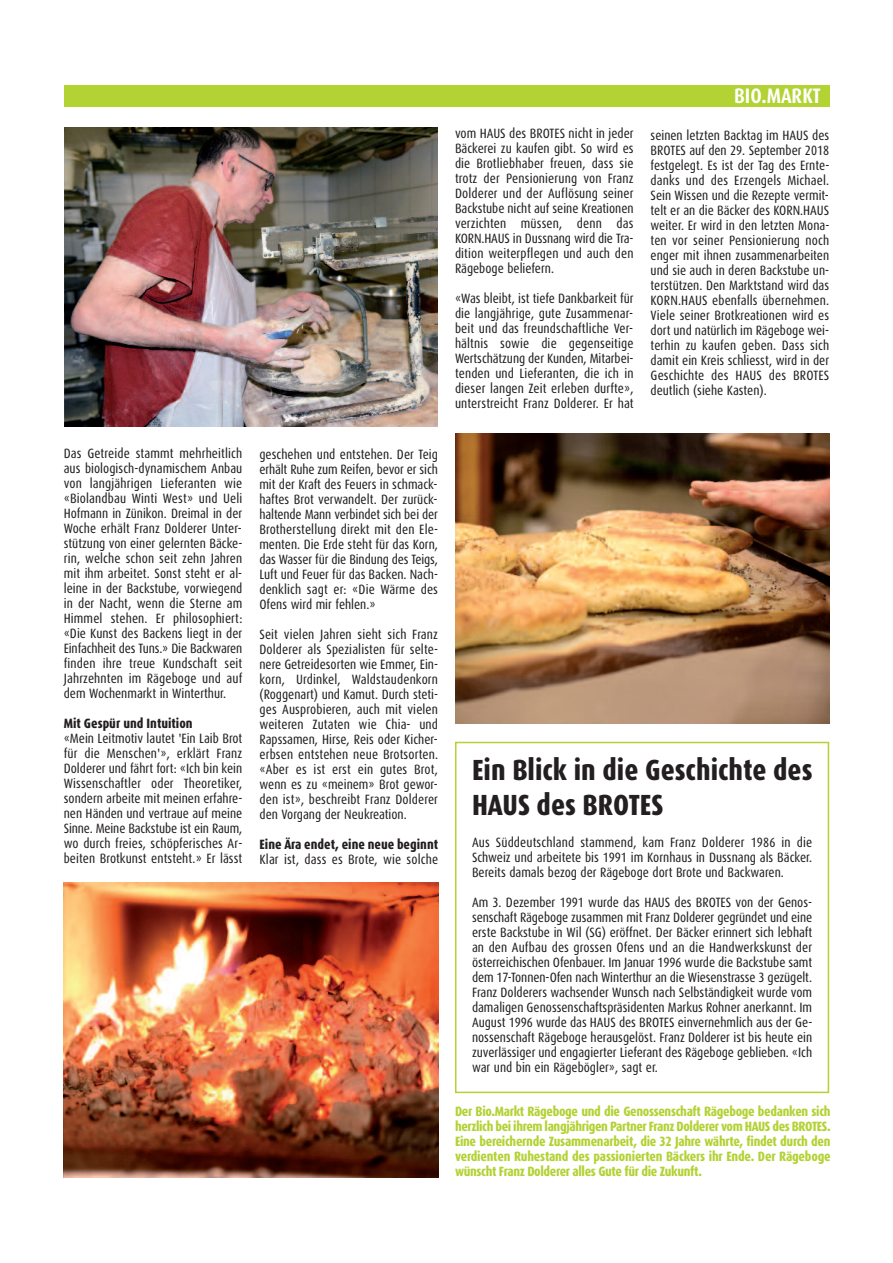
<style>
.page{position:relative;width:893px;height:1263px;background:#fff}
.page>*{position:absolute;margin:0;border:0;box-sizing:border-box;transform-origin:0 0}
.t1{font:800 29.25px/35px "Dax Condensed";color:#231f20}
.t2{font:700 21px "Dax Condensed";color:#fff}
.t3{font:13.5px/15px "Dax Condensed";color:#231f20;text-align:justify}
.t4{font:800 13.5px/15px "Dax Condensed";letter-spacing:-.025em;color:#b3d234;text-align:justify}
.t5{font:800 13.5px "Dax Condensed";color:#231f20}
</style>
<div class="page">
<div style="left:455px;top:742px;width:374px;height:351px;border:2px solid #b3d234"></div>
<div style="left:64px;top:85px;width:765px;height:21px;background:#b3d234"></div>
<img style="left:65px;top:128px;width:373px;height:298px">
<img style="left:455px;top:434px;width:374px;height:289px">
<img style="left:64px;top:883px;width:374px;height:295px">
<p class="t3" style="left:64px;top:446px;width:180px">Das Getreide stammt mehrheitlich aus biologisch-dynamischem Anbau von langjährigen Lieferanten wie «Biolandbau Winti West» und Ueli Hofmann in Zünikon. Dreimal in der Woche erhält Franz Dolderer Unter&shy;stützung von einer gelernten Bäcke&shy;rin, welche schon seit zehn Jahren mit ihm arbeitet. Sonst steht er al&shy;leine in der Backstube, vorwiegend in der Nacht, wenn die Sterne am Himmel stehen. Er philosophiert: «Die Kunst des Backens liegt in der Einfachheit des Tuns.» Die Backwaren finden ihre treue Kundschaft seit Jahrzehnten im Rägeboge und auf dem Wochenmarkt in Winterthur.</p>
<p class="t5" style="left:64px;top:717px;width:130px">Mit Gespür und Intuition</p>
<p class="t3" style="left:64px;top:731px;width:180px">«Mein Leitmotiv lautet 'Ein Laib Brot für die Menschen'», erklärt Franz Dolderer und fährt fort: «Ich bin kein Wissenschaftler oder Theoretiker, sondern arbeite mit meinen erfahre&shy;nen Händen und vertraue auf meine Sinne. Meine Backstube ist ein Raum, wo durch freies, schöpferisches Ar&shy;beiten Brotkunst entsteht.» Er lässt</p>
<p class="t3" style="left:259px;top:448px;width:180px">geschehen und entstehen. Der Teig erhält Ruhe zum Reifen, bevor er sich mit der Kraft des Feuers in schmack&shy;haftes Brot verwandelt. Der zurück&shy;haltende Mann verbindet sich bei der Brotherstellung direkt mit den Ele&shy;menten. Die Erde steht für das Korn, das Wasser für die Bindung des Teigs, Luft und Feuer für das Backen. Nach&shy;denklich sagt er: «Die Wärme des Ofens wird mir fehlen.»</p>
<p class="t3" style="left:259px;top:628px;width:180px">Seit vielen Jahren sieht sich Franz Dolderer als Spezialisten für selte&shy;nere Getreidesorten wie Emmer, Ein&shy;korn, Urdinkel, Waldstaudenkorn (Roggenart) und Kamut. Durch steti&shy;ges Ausprobieren, auch mit vielen weiteren Zutaten wie Chia- und Rapssamen, Hirse, Reis oder Kicher&shy;erbsen entstehen neue Brotsorten. «Aber es ist erst ein gutes Brot, wenn es zu «meinem» Brot gewor&shy;den ist», beschreibt Franz Dolderer den Vorgang der Neukreation.</p>
<p class="t5" style="left:260px;top:839px;width:180px">Eine Ära endet, eine neue beginnt</p>
<p class="t3" style="left:260px;top:853px;width:180px">Klar ist, dass es Brote, wie solche</p>
<p class="t3" style="left:455px;top:127px;width:180px">vom HAUS des BROTES nicht in jeder Bäckerei zu kaufen gibt. So wird es die Brotliebhaber freuen, dass sie trotz der Pensionierung von Franz Dolderer und der Auflösung seiner Backstube nicht auf seine Kreationen verzichten müssen, denn das KORN.HAUS in Dussnang wird die Tra&shy;dition weiterpflegen und auch den Rägeboge beliefern.</p>
<p class="t3" style="left:455px;top:292px;width:180px">«Was bleibt, ist tiefe Dankbarkeit für die langjährige, gute Zusammenar&shy;beit und das freundschaftliche Ver&shy;hältnis sowie die gegenseitige Wertschätzung der Kunden, Mitarbei&shy;tenden und Lieferanten, die ich in dieser langen Zeit erleben durfte», unterstreicht Franz Dolderer. Er hat</p>
<h2 class="t2" style="left:734px;top:87px;width:88px">BIO.MARKT</h2>
<p class="t3" style="left:651px;top:128px;width:180px">seinen letzten Backtag im HAUS des BROTES auf den 29. September 2018 festgelegt. Es ist der Tag des Ernte&shy;danks und des Erzengels Michael.<br>Sein Wissen und die Rezepte vermit&shy;telt er an die Bäcker des KORN.HAUS weiter. Er wird in den letzten Mona&shy;ten vor seiner Pensionierung noch enger mit ihnen zusammenarbeiten und sie auch in deren Backstube un&shy;terstützen. Den Marktstand wird das KORN.HAUS ebenfalls übernehmen.<br>Viele seiner Brotkreationen wird es dort und natürlich im Rägeboge wei&shy;terhin zu kaufen geben. Dass sich damit ein Kreis schliesst, wird in der Geschichte des HAUS des BROTES deutlich (siehe Kasten).</p>
<h1 class="t1" style="left:472px;top:754px;width:342px">Ein Blick in die Geschichte des<br>HAUS des BROTES</h1>
<p class="t3" style="left:472px;top:835px;width:342px">Aus Süddeutschland stammend, kam Franz Dolderer 1986 in die Schweiz und arbeitete bis 1991 im Kornhaus in Dussnang als Bäcker.<br>Bereits damals bezog der Rägeboge dort Brote und Backwaren.</p>
<p class="t3" style="left:472px;top:895px;width:342px">Am 3. Dezember 1991 wurde das HAUS des BROTES von der Genos&shy;senschaft Rägeboge zusammen mit Franz Dolderer gegründet und eine erste Backstube in Wil (SG) eröffnet. Der Bäcker erinnert sich lebhaft an den Aufbau des grossen Ofens und an die Handwerkskunst der österreichischen Ofenbauer. Im Januar 1996 wurde die Backstube samt dem 17-Tonnen-Ofen nach Winterthur an die Wiesenstrasse 3 gezügelt.<br>Franz Dolderers wachsender Wunsch nach Selbständigkeit wurde vom damaligen Genossenschaftspräsidenten Markus Rohner anerkannt. Im August 1996 wurde das HAUS des BROTES einvernehmlich aus der Ge&shy;nossenschaft Rägeboge herausgelöst. Franz Dolderer ist bis heute ein zuverlässiger und engagierter Lieferant des Rägeboge geblieben. «Ich war und bin ein Rägebögler», sagt er.</p>
<p class="t4" style="left:455px;top:1105px;width:377px">Der Bio.Markt Rägeboge und die Genossenschaft Rägeboge bedanken sich herzlich bei ihrem langjährigen Partner Franz Dolderer vom HAUS des BROTES.<br>Eine bereichernde Zusammenarbeit, die 32 Jahre währte, findet durch den verdienten Ruhestand des passionierten Bäckers ihr Ende. Der Rägeboge wünscht Franz Dolderer alles Gute für die Zukunft.</p>
</div>
